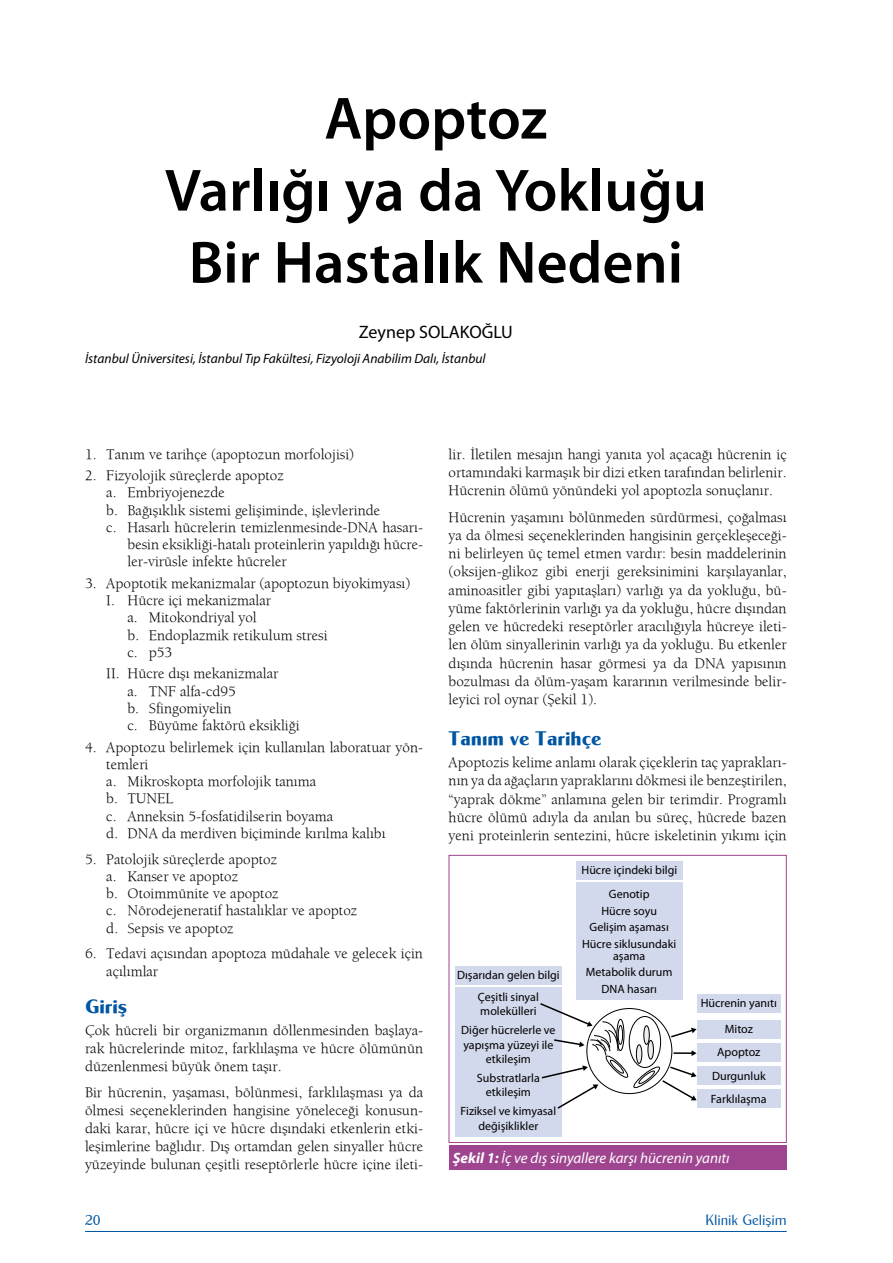
<style>
.page{position:relative;width:893px;height:1263px;background:#fff}
.page>*{position:absolute;margin:0;border:0;box-sizing:border-box;transform-origin:0 0}
.t1{font:600 60px/72px "Myriad Pro";color:#000;text-align:center}
.t2{font:19.5px "Cg Globe Gothic Ul";color:#0056a2}
.t3{font:18px "Myriad Pro";color:#000}
.t4{font:15px/18.1px "Berkeley";color:#000;text-align:justify}
.t5{font:italic 15px "Myriad Pro";color:#fff}
.t6{font:15px "Cg Globe Gothic Lt";color:#0056a2}
.t7{font:italic 13.5px "Myriad Pro";color:#000}
.t8{font:12px/16.5px "Myriad Pro";color:#000;text-align:center}
.s1{font-weight:700}
</style>
<div class="page">
<hr style="left:85px;top:1231px;width:702px;height:1px;background:#0056a2">
<div style="left:697px;top:1043px;width:83px;height:19px;background:#d3d9ec"></div>
<div style="left:697px;top:1020px;width:83px;height:19px;background:#d3d9ec"></div>
<div style="left:697px;top:1066px;width:83px;height:19px;background:#d3d9ec"></div>
<div style="left:697px;top:1089px;width:83px;height:19px;background:#d3d9ec"></div>
<div style="left:697px;top:994px;width:83px;height:19px;background:#d3d9ec"></div>
<div style="left:576px;top:861px;width:106px;height:19px;background:#d3d9ec"></div>
<div style="left:576px;top:882px;width:106px;height:117px;background:#d3d9ec"></div>
<div style="left:455px;top:966px;width:107px;height:18px;background:#d3d9ec"></div>
<div style="left:455px;top:987px;width:107px;height:149px;background:#d3d9ec"></div>
<svg style="left:540px;top:1003px;width:157px;height:106px"></svg>
<div style="left:449px;top:855px;width:338px;height:288px;border:1px solid #9f4590"></div>
<div style="left:449px;top:1145px;width:337px;height:24px;background:#9f4590"></div>
<h1 class="t1" style="left:165px;top:81px;width:543px">Apoptoz<br>Varlığı ya da Yokluğu<br>Bir Hastalık Nedeni</h1>
<p class="t3" style="left:359px;top:321px;width:156px">Zeynep SOLAKOĞLU</p>
<p class="t7" style="left:85px;top:350px;width:402px">İstanbul Üniversitesi, İstanbul Tıp Fakültesi, Fizyoloji Anabilim Dalı, İstanbul</p>
<p class="t4" style="left:85px;top:444px;width:271px">1. Tanım ve tarihçe (apoptozun morfolojisi)</p>
<p class="t4" style="left:85px;top:466px;width:200px">2. Fizyolojik süreçlerde apoptoz</p>
<p class="t4" style="left:106px;top:483px;width:120px">a. Embriyojenezde</p>
<p class="t4" style="left:106px;top:500px;width:275px">b. Bağışıklık sistemi gelişiminde, işlevlerinde</p>
<p class="t4" style="left:106px;top:518px;width:318px">c. Hasarlı hücrelerin temizlenmesinde-DNA hasarı-</p>
<p class="t4" style="left:128px;top:535px;width:297px">besin eksikliği-hatalı proteinlerin yapıldığı hücre-</p>
<p class="t4" style="left:128px;top:552px;width:161px">ler-virüsle infekte hücreler</p>
<p class="t4" style="left:85px;top:574px;width:327px">3. Apoptotik mekanizmalar (apoptozun biyokimyası)</p>
<p class="t4" style="left:106px;top:591px;width:166px">I. Hücre içi mekanizmalar</p>
<p class="t4" style="left:128px;top:608px;width:131px">a. Mitokondriyal yol</p>
<p class="t4" style="left:128px;top:625px;width:202px">b. Endoplazmik retikulum stresi</p>
<p class="t4" style="left:128px;top:643px;width:46px">c. p53</p>
<p class="t4" style="left:128px;top:665px;width:174px;line-height:17.2px;text-align:left;text-indent:-21px">II. Hücre dışı mekanizmalar<br>a. TNF alfa-cd95<br>b. Sfingomiyelin<br>c. Büyüme faktörü eksikliği</p>
<p class="t4" style="left:106px;top:738px;width:318px;line-height:17.2px;text-align:left;text-indent:-21px">4. Apoptozu belirlemek için kullanılan laboratuar yön&shy;temleri<br>a. Mikroskopta morfolojik tanıma<br>b. TUNEL<br>c. Anneksin 5-fosfatidilserin boyama<br>d. DNA da merdiven biçiminde kırılma kalıbı</p>
<p class="t4" style="left:106px;top:850px;width:252px;line-height:17.2px;text-align:left;text-indent:-21px">5. Patolojik süreçlerde apoptoz<br>a. Kanser ve apoptoz<br>b. Otoimmünite ve apoptoz<br>c. Nörodejeneratif hastalıklar ve apoptoz d. Sepsis ve apoptoz</p>
<p class="t4" style="left:106px;top:944px;width:318px;text-indent:-21px">6. Tedavi açısından apoptoza müdahale ve gelecek için açılımlar</p>
<h2 class="t2" style="left:85px;top:994px;width:44px">Giriş</h2>
<p class="t4" style="left:85px;top:1021px;width:340px">Çok hücreli bir organizmanın döllenmesinden başlaya&shy;rak hücrelerinde mitoz, farklılaşma ve hücre ölümünün düzenlenmesi büyük önem taşır.</p>
<p class="t4" style="left:85px;top:1083px;width:340px">Bir hücrenin, yaşaması, bölünmesi, farklılaşması ya da ölmesi seçeneklerinden hangisine yöneleceği konusun&shy;daki karar, hücre içi ve hücre dışındaki etkenlerin etki&shy;leşimlerine bağlıdır. Dış ortamdan gelen sinyaller hücre yüzeyinde bulunan çeşitli reseptörlerle hücre içine ileti-</p>
<p class="t4" style="left:449px;top:444px;width:340px">lir. İletilen mesajın hangi yanıta yol açacağı hücrenin iç ortamındaki karmaşık bir dizi etken tarafından belirlenir.<br>Hücrenin ölümü yönündeki yol apoptozla sonuçlanır.</p>
<p class="t4" style="left:449px;top:508px;width:340px">Hücrenin yaşamını bölünmeden sürdürmesi, çoğalması ya da ölmesi seçeneklerinden hangisinin gerçekleşeceği&shy;ni belirleyen üç temel etmen vardır: besin maddelerinin (oksijen-glikoz gibi enerji gereksinimini karşılayanlar, aminoasitler gibi yapıtaşları) varlığı ya da yokluğu, bü&shy;yüme faktörlerinin varlığı ya da yokluğu, hücre dışından gelen ve hücredeki reseptörler aracılığıyla hücreye ileti&shy;len ölüm sinyallerinin varlığı ya da yokluğu. Bu etkenler dışında hücrenin hasar görmesi ya da DNA yapısının bozulması da ölüm-yaşam kararının verilmesinde belir&shy;leyici rol oynar (Şekil 1).</p>
<h2 class="t2" style="left:449px;top:726px;width:154px">Tanım ve Tarihçe</h2>
<p class="t4" style="left:449px;top:753px;width:340px">Apoptozis kelime anlamı olarak çiçeklerin taç yaprakları&shy;nın ya da ağaçların yapraklarını dökmesi ile benzeştirilen, “yaprak dökme” anlamına gelen bir terimdir. Programlı hücre ölümü adıyla da anılan bu süreç, hücrede bazen yeni proteinlerin sentezini, hücre iskeletinin yıkımı için</p>
<p class="t8" style="left:581px;top:857px;width:97px;line-height:24.6px">Hücre içindeki bilgi<br>Genotip</p>
<p class="t8" style="left:582px;top:902px;width:96px">Hücre soyu<br>Gelişim aşaması<br>Hücre siklusundaki</p>
<p class="t8" style="left:586px;top:947px;width:88px">aşama<br>Metabolik durum<br>DNA hasarı</p>
<p class="t8" style="left:457px;top:963px;width:104px;line-height:22.4px">Dışarıdan gelen bilgi<br>Çeşitli sinyal</p>
<p class="t8" style="left:461px;top:1002px;width:96px;line-height:18.9px">molekülleri<br>Diğer hücrelerle ve</p>
<p class="t8" style="left:463px;top:1037px;width:92px;line-height:14.4px">yapışma yüzeyi ile etkileşim</p>
<p class="t8" style="left:477px;top:1070px;width:64px;line-height:14.4px">Substratlarla etkileşim</p>
<p class="t8" style="left:461px;top:1104px;width:97px;line-height:14.4px">Fiziksel ve kimyasal değişiklikler</p>
<p class="t5" style="left:453px;top:1149px;width:278px"><span class="s1">Şekil 1:</span> İç ve dış sinyallere karşı hücrenin yanıtı</p>
<p class="t8" style="left:701px;top:995px;width:78px">Hücrenin yanıtı</p>
<p class="t8" style="left:725px;top:1021px;width:30px">Mitoz</p>
<p class="t8" style="left:711px;top:1064px;width:57px;line-height:23.2px;text-align:left">Durgunluk<br>Farklılaşma</p>
<p class="t8" style="left:717px;top:1044px;width:45px">Apoptoz</p>
<p class="t6" style="left:85px;top:1210px;width:17px">20</p>
<p class="t6" style="left:706px;top:1210px;width:83px">Klinik Gelişim</p>
</div>
